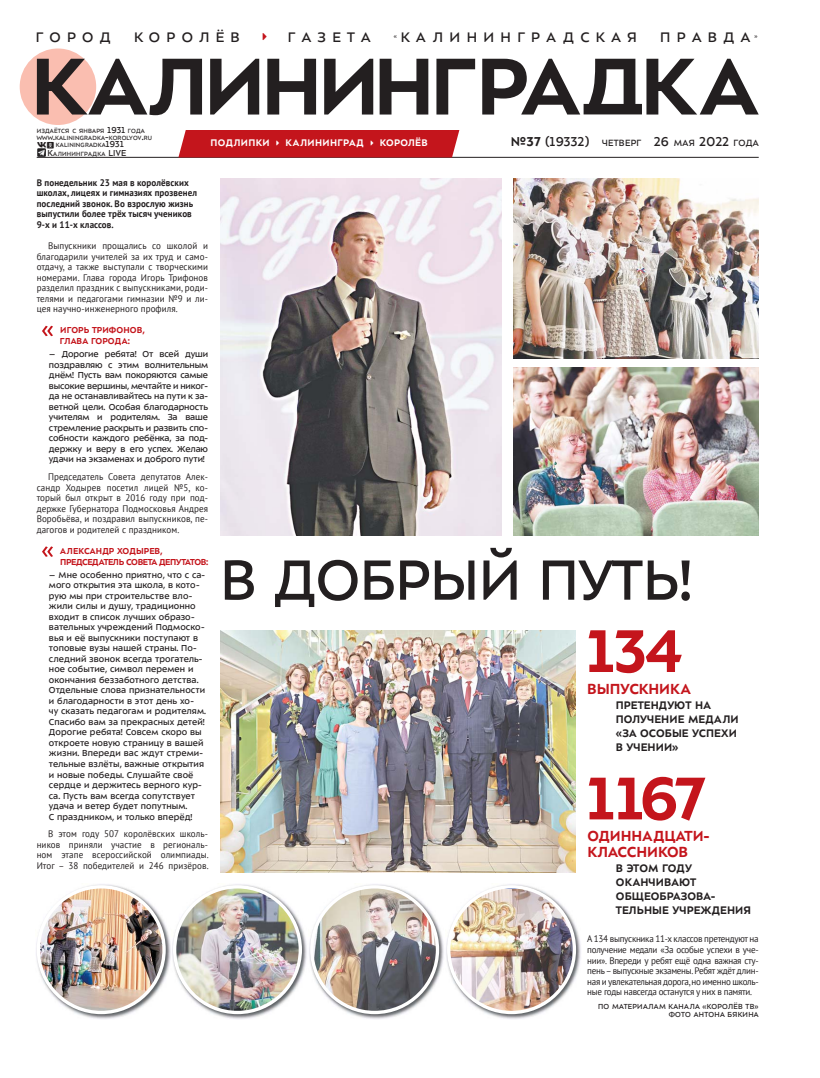
<style>
.page{position:relative;width:820px;height:1078px;background:#fff}
.page>*{position:absolute;margin:0;border:0;box-sizing:border-box;transform-origin:0 0}
.t1{font:700 66px "ALS Sector";letter-spacing:-.04em;color:#c4151c;scale:.96 1}
.t2{font:62px "ALS Sector";color:#231f20;scale:.96 1}
.t3{font:700 16px/16px "ALS Sector";color:#c4151c;scale:.96 1}
.t4{font:15.1px "ALS Sector";letter-spacing:.42em;color:#231f20}
.t5{font:700 12px/14px "ALS Sector";letter-spacing:.01em;color:#231f20;scale:.96 1}
.t6{font:700 10.5px "ALS Sector";letter-spacing:.035em;color:#fff;scale:.96 1}
.t7{font:9.9px "ALS Sector";letter-spacing:.03em;color:#231f20;scale:.96 1}
.t8{font:9.5px/10.5px "ALS Sector";letter-spacing:.01em;color:#231f20;text-align:justify;scale:.95 1}
.t9{font:9.5px/10.5px "PT Sans";letter-spacing:.01em;color:#231f20;text-align:justify;scale:.95 1}
.t10{font:700 9.5px/10.5px "PT Sans";letter-spacing:.01em;color:#231f20;scale:.95 1}
.t11{font:700 9.5px/10.5px "ALS Sector";letter-spacing:-.04em;color:#c4151c;scale:.95 1}
.t12{font:700 9.5px/10.5px "ALS Sector";letter-spacing:.01em;color:#c4151c;scale:.95 1}
.t13{font:8px/8px "ALS Sector";letter-spacing:.035em;color:#231f20;text-align:right;scale:.96 1}
.t14{font:6.6px "ALS Sector";letter-spacing:.03em;color:#231f20;scale:.96 1}
.t15{font:5.9px "ALS Sector";color:#231f20}
.s1{font-size:9.5px}
.s2{font-weight:700;font-size:14.1px}
.s3{font-size:14.1px}
</style>
<div class="page">
<div style="left:20px;top:48px;width:76px;height:77px;background:#fabeb0;border-radius:50%"></div>
<hr style="left:37px;top:157px;width:721px;height:1px;background:#231f20">
<svg style="left:37px;top:59px;width:721px;height:56px"></svg>
<svg style="left:42px;top:325px;width:11px;height:11px"></svg>
<svg style="left:42px;top:546px;width:11px;height:10px"></svg>
<img style="left:220px;top:630px;width:355px;height:241px">
<img style="left:220px;top:178px;width:281px;height:357px">
<img style="left:36px;top:884px;width:271px;height:134px">
<img style="left:38px;top:888px;width:126px;height:124px">
<div style="left:37px;top:884px;width:129px;height:129px;border:3px solid #fff;border-radius:50%"></div>
<img style="left:174px;top:886px;width:126px;height:126px;border-radius:50%">
<div style="left:173px;top:884px;width:129px;height:129px;border:3px solid #fff;border-radius:50%"></div>
<img style="left:309px;top:884px;width:272px;height:134px">
<img style="left:448px;top:889px;width:126px;height:123px">
<div style="left:447px;top:884px;width:129px;height:129px;border:3px solid #fff;border-radius:50%"></div>
<img style="left:312px;top:887px;width:125px;height:125px">
<div style="left:310px;top:884px;width:129px;height:129px;border:3px solid #fff;border-radius:50%"></div>
<img style="left:513px;top:367px;width:245px;height:168px">
<img style="left:513px;top:178px;width:245px;height:180px">
<div style="left:178px;top:130px;width:281px;height:27px;background:#c4151c"></div>
<svg style="left:37px;top:148px;width:9px;height:8px"></svg>
<h3 class="t4" style="left:36px;top:30px;width:76px">ГОРОД</h3>
<h3 class="t4" style="left:134px;top:30px;width:107px">КОРОЛЁВ</h3>
<h3 class="t4" style="left:288px;top:30px;width:84px">ГАЗЕТА</h3>
<p class="t15" style="left:394px;top:34px;width:5px">«</p>
<h3 class="t4" style="left:401px;top:30px;width:237px">КАЛИНИНГРАДСКАЯ</h3>
<h3 class="t4" style="left:660px;top:30px;width:91px">ПРАВДА</h3>
<p class="t15" style="left:754px;top:34px;width:5px">»</p>
<p class="t14" style="left:37px;top:128px;width:114px">ИЗДАЁТСЯ С ЯНВАРЯ <span class="s1">1931</span> ГОДА</p>
<p class="t14" style="left:37px;top:135px;width:121px">WWW<span class="s1">.</span>KALININGRADKA<span class="s1">-</span>KOROLYOV<span class="s1">.</span>RU</p>
<p class="t14" style="left:56px;top:142px;width:72px">KALININGRADKA<span class="s1">1931</span></p>
<p class="t14" style="left:48px;top:150px;width:83px"><span class="s1">К</span>АЛИНИНГРАДКА <span class="s1">LIVE</span></p>
<p class="t10" style="left:37px;top:177px;width:170px">В понедельник 23 мая в королёвских школах, лицеях и гимназиях прозвенел последний звонок. Во взрослую жизнь выпустили более трёх тысяч учеников<br>9-х и 11-х классов.</p>
<p class="t9" style="left:37px;top:240px;width:182px;text-indent:11px">Выпускники прощались со школой и благодарили учителей за их труд и само&shy;отдачу, а также выступали с творческими номерами. Глава города Игорь Трифонов разделил праздник с выпускниками, роди&shy;телями и педагогами гимназии №9 и ли&shy;цея научно-инженерного профиля.</p>
<p class="t6" style="left:210px;top:138px;width:63px">ПОДЛИПКИ</p>
<p class="t6" style="left:285px;top:138px;width:83px">КАЛИНИНГРАД</p>
<p class="t6" style="left:380px;top:138px;width:51px">КОРОЛЁВ</p>
<p class="t7" style="left:510px;top:139px;width:260px"><span class="s2">№37</span> <span class="s3">(19332)</span> ЧЕТВЕРГ <span class="s3">26</span> МАЯ <span class="s3">2022</span> ГОДА</p>
<p class="t12" style="left:60px;top:325px;width:91px">ИГОРЬ ТРИФОНОВ,<br>ГЛАВА ГОРОДА:</p>
<p class="t8" style="left:49px;top:349px;width:169px">– Дорогие ребята! От всей души поздравляю с этим волнительным днём! Пусть вам покоряются самые высокие вершины, мечтайте и никог&shy;да не останавливайтесь на пути к за&shy;ветной цели. Особая благодарность учителям и родителям. За ваше стремление раскрыть и развить спо&shy;собности каждого ребёнка, за под&shy;держку и веру в его успех. Желаю удачи на экзаменах и доброго пути!</p>
<p class="t9" style="left:37px;top:471px;width:182px;text-indent:11px">Председатель Совета депутатов Алек&shy;сандр Ходырев посетил лицей №5, ко&shy;торый был открыт в 2016 году при под&shy;держке Губернатора Подмосковья Андрея Воробьёва, и поздравил выпускников, пе&shy;дагогов и родителей с праздником.</p>
<p class="t11" style="left:60px;top:546px;width:157px">АЛЕКСАНДР ХОДЫРЕВ,<br>ПРЕДСЕДАТЕЛЬ СОВЕТА ДЕПУТАТОВ:</p>
<p class="t8" style="left:49px;top:570px;width:167px;text-align:left">– Мне особенно приятно, что с са&shy;мого открытия эта школа, в кото&shy;рую мы при строительстве вло&shy;жили силы и душу, традиционно входит в список лучших образо&shy;вательных учреждений Подмоско&shy;вья и её выпускники поступают в топовые вузы нашей страны. По&shy;следний звонок всегда трогатель&shy;ное событие, символ перемен и окончания беззаботного детства.<br>Отдельные слова признательности и благодарности в этот день хо-<br>чу сказать педагогам и родителям.<br>Спасибо вам за прекрасных детей!<br>Дорогие ребята! Совсем скоро вы откроете новую страницу в вашей жизни. Впереди вас ждут стреми&shy;тельные взлёты, важные открытия и новые победы. Слушайте своё сердце и держитесь верного кур&shy;са. Пусть вам всегда сопутствует удача и ветер будет попутным.<br>С праздником, и только вперёд!</p>
<p class="t9" style="left:37px;top:828px;width:182px;text-indent:11px">В этом году 507 королёвских школь&shy;ников приняли участие в региональ&shy;ном этапе всероссийской олимпиады.<br>Итог – 38 победителей и 246 призёров.</p>
<h2 class="t2" style="left:220px;top:552px;width:492px">В ДОБРЫЙ ПУТЬ!</h2>
<h1 class="t1" style="left:587px;top:621px;width:101px">134</h1>
<p class="t5" style="left:615px;top:698px;width:129px">ПРЕТЕНДУЮТ НА<br>ПОЛУЧЕНИЕ МЕДАЛИ «ЗА ОСОБЫЕ УСПЕХИ<br>В УЧЕНИИ»</p>
<h3 class="t3" style="left:587px;top:681px;width:109px">ВЫПУСКНИКА</h3>
<h1 class="t1" style="left:587px;top:769px;width:123px">1167</h1>
<h3 class="t3" style="left:587px;top:828px;width:129px">ОДИННАДЦАТИ-<br>КЛАССНИКОВ</h3>
<p class="t5" style="left:615px;top:861px;width:142px">В ЭТОМ ГОДУ<br>ОКАНЧИВАЮТ<br>ОБЩЕОБРАЗОВА-<br>ТЕЛЬНЫЕ УЧРЕЖДЕНИЯ</p>
<p class="t9" style="left:587px;top:933px;width:182px">А 134 выпускника 11-х классов претендуют на получение медали «За особые успехи в уче&shy;нии». Впереди у ребят ещё одна важная сту&shy;пень – выпускные экзамены. Ребят ждёт длин&shy;ная и увлекательная дорога, но именно школь&shy;ные годы навсегда останутся у них в памяти.</p>
<p class="t13" style="left:598px;top:1002px;width:169px">ПО МАТЕРИАЛАМ КАНАЛА «КОРОЛЁВ ТВ»<br>ФОТО АНТОНА БЯКИНА</p>
</div>
